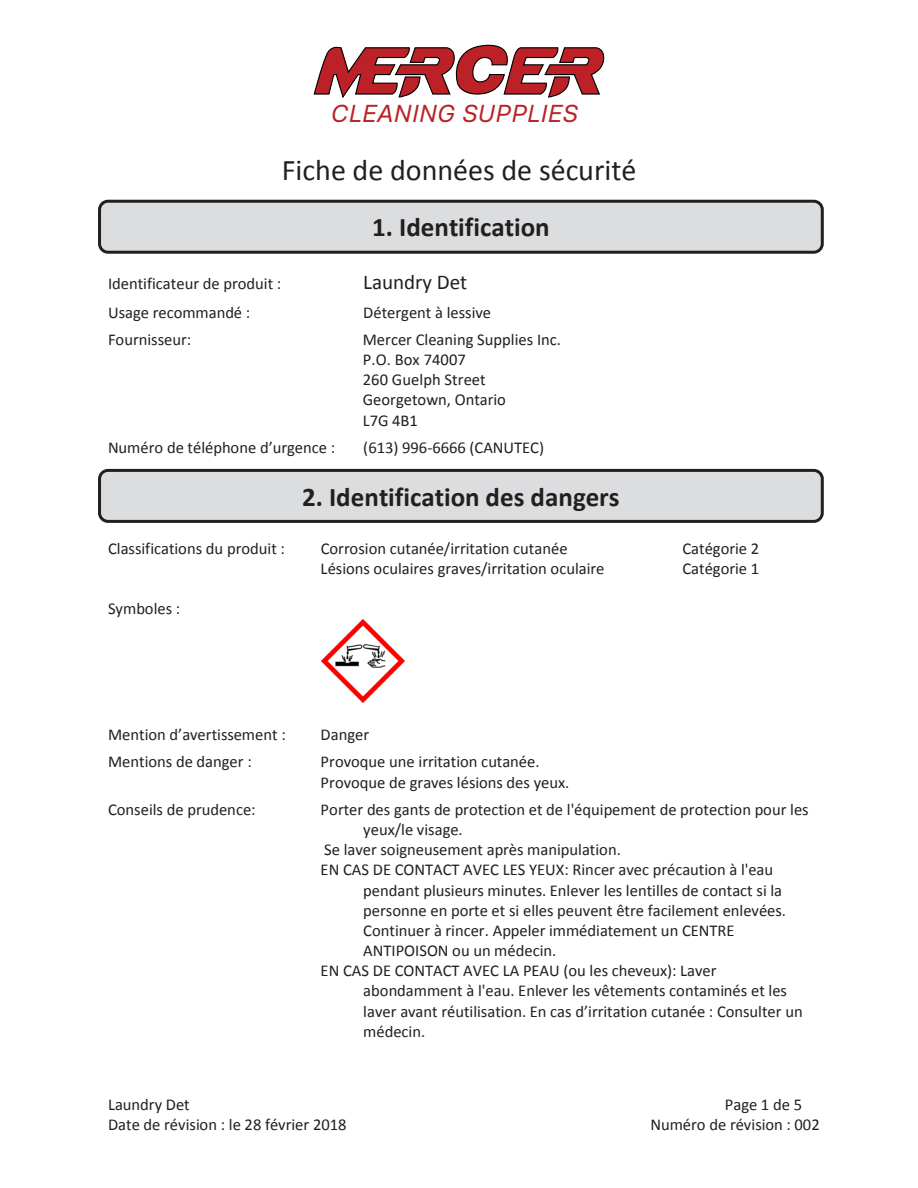
<style>
.page{position:relative;width:918px;height:1188px;background:#fff}
.page>*{position:absolute;margin:0;border:0;box-sizing:border-box;transform-origin:0 0}
.t1{font:30px "Calibri";color:#231f20}
.t2{font:700 27px "Calibri";color:#231f20}
.t3{font:italic 24.6px "Basier Circle";color:#bb2126}
.t4{font:21px "Calibri";color:#231f20}
.t5{font:16.5px/20.1px "Calibri";color:#231f20}
</style>
<div class="page">
<img style="left:321px;top:619px;width:84px;height:84px">
<div style="left:98px;top:200px;width:726px;height:54px;background:#dcdddf;border:3px solid #231f20;border-radius:9px"></div>
<div style="left:98px;top:469px;width:726px;height:54px;background:#dcdddf;border:3px solid #231f20;border-radius:9px"></div>
<svg style="left:313px;top:44px;width:292px;height:54px"></svg>
<p class="t3" style="left:330px;top:97px;width:249px">CLEANING SUPPLIES</p>
<p class="t1" style="left:282px;top:151px;width:356px">Fiche de données de sécurité</p>
<p class="t2" style="left:372px;top:210px;width:179px">1. Identification</p>
<p class="t5" style="left:108px;top:274px;width:175px">Identificateur de produit :</p>
<p class="t4" style="left:363px;top:269px;width:105px">Laundry Det</p>
<p class="t5" style="left:108px;top:302px;width:144px">Usage recommandé :</p>
<p class="t5" style="left:363px;top:302px;width:129px">Détergent à lessive</p>
<p class="t5" style="left:108px;top:329px;width:85px">Fournisseur:</p>
<p class="t5" style="left:363px;top:329px;width:118px">CP Industries Ltd.</p>
<p class="t5" style="left:423px;top:350px;width:18px">30</p>
<p class="t5" style="left:363px;top:370px;width:122px">535 Dickson D ive</p>
<p class="t5" style="left:363px;top:390px;width:105px">Fergus, Ontario</p>
<p class="t5" style="left:363px;top:410px;width:70px">N1M 2W8</p>
<p class="t5" style="left:108px;top:438px;width:229px">Numéro de téléphone d’urgence :</p>
<p class="t5" style="left:363px;top:438px;width:182px">(613) 996-6666 (CANUTEC)</p>
<p class="t5" style="left:363px;top:329px;width:200px">Mercer Cleaning Supplies Inc.<br>P.O. Box 74007<br>260 Guelph Street<br>Georgetown, Ontario<br>L7G 4B1</p>
<p class="t2" style="left:302px;top:479px;width:319px">2. Identification des dangers</p>
<p class="t5" style="left:108px;top:538px;width:178px">Classifications du produit :</p>
<p class="t5" style="left:321px;top:538px;width:248px">Corrosion cutanée/irritation cutanée</p>
<p class="t5" style="left:682px;top:538px;width:78px">Catégorie 2</p>
<p class="t5" style="left:321px;top:558px;width:285px">Lésions oculaires graves/irritation oculaire</p>
<p class="t5" style="left:682px;top:558px;width:78px">Catégorie 1</p>
<p class="t5" style="left:108px;top:599px;width:74px">Symboles :</p>
<p class="t5" style="left:108px;top:725px;width:179px">Mention d’avertissement :</p>
<p class="t5" style="left:321px;top:725px;width:50px">Danger</p>
<p class="t5" style="left:108px;top:752px;width:145px">Mentions de danger :</p>
<p class="t5" style="left:321px;top:752px;width:250px">Provoque une irritation cutanée.<br>Provoque de graves lésions des yeux.</p>
<p class="t5" style="left:108px;top:800px;width:149px">Conseils de prudence:</p>
<p class="t5" style="left:321px;top:800px;width:489px">Porter des gants de protection et de l'équipement de protection pour les</p>
<p class="t5" style="left:363px;top:820px;width:101px">yeux/le visage.</p>
<p class="t5" style="left:324px;top:840px;width:298px">Se laver soigneusement après manipulation.</p>
<p class="t5" style="left:321px;top:860px;width:454px">EN CAS DE CONTACT AVEC LES YEUX: Rincer avec précaution à l'eau</p>
<p class="t5" style="left:363px;top:880px;width:420px">pendant plusieurs minutes. Enlever les lentilles de contact si la</p>
<p class="t5" style="left:363px;top:900px;width:424px">personne en porte et si elles peuvent être facilement enlevées.</p>
<p class="t5" style="left:363px;top:920px;width:373px">Continuer à rincer. Appeler immédiatement un CENTRE</p>
<p class="t5" style="left:363px;top:941px;width:194px">ANTIPOISON ou un médecin.</p>
<p class="t5" style="left:321px;top:961px;width:397px">EN CAS DE CONTACT AVEC LA PEAU (ou les cheveux): Laver</p>
<p class="t5" style="left:363px;top:981px;width:425px">abondamment à l'eau. Enlever les vêtements contaminés et les</p>
<p class="t5" style="left:363px;top:1001px;width:441px">laver avant réutilisation. En cas d’irritation cutanée : Consulter un</p>
<p class="t5" style="left:363px;top:1021px;width:63px">médecin.</p>
<p class="t5" style="left:108px;top:1095px;width:83px">Laundry Det</p>
<p class="t5" style="left:725px;top:1095px;width:79px">Page 1 de 5</p>
<p class="t5" style="left:108px;top:1115px;width:240px">Date de révision : le 28 février 2018</p>
<p class="t5" style="left:650px;top:1115px;width:171px">Numéro de révision : 002</p>
</div>
